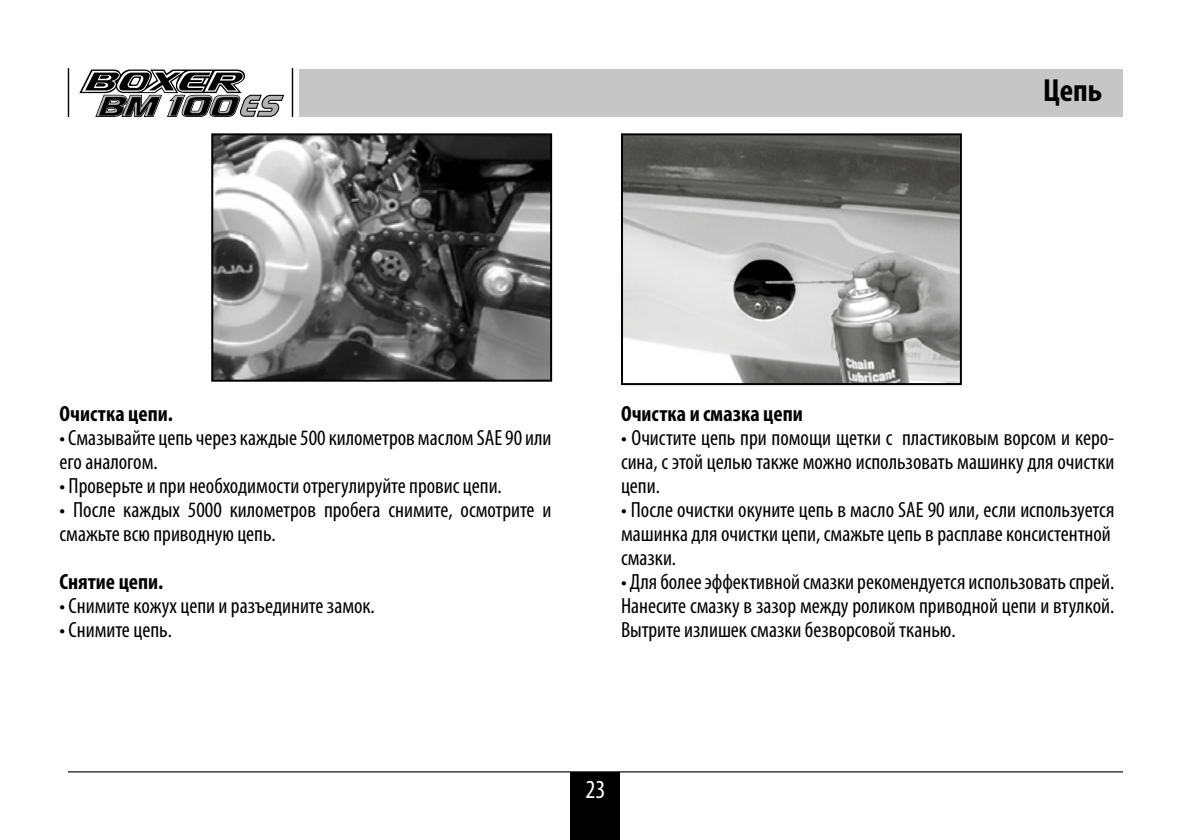
<style>
.page{position:relative;width:1191px;height:840px;background:#fff}
.page>*{position:absolute;margin:0;border:0;box-sizing:border-box;transform-origin:0 0}
.t1{font:700 condensed 32px "Myriad Pro";color:#000}
.t2{font:condensed 26px "Myriad Pro";color:#fff}
.t3{font:condensed 22px/24px "Myriad Pro";color:#000}
.t4{font:700 condensed 22px "Myriad Pro";color:#000}
</style>
<div class="page">
<hr style="left:68px;top:770px;width:1055px;height:2px;background:#000">
<div style="left:299px;top:68px;width:824px;height:48px;background:#c6c6c6"></div>
<hr style="left:68px;top:68px;width:1px;height:48px;background:#000">
<hr style="left:292px;top:68px;width:1px;height:48px;background:#000">
<div style="left:571px;top:771px;width:49px;height:68px;background:#000"></div>
<svg style="left:79px;top:69px;width:205px;height:48px"></svg>
<img style="left:214px;top:136px;width:335px;height:242px">
<div style="left:211px;top:133px;width:341px;height:248px;border:2px solid #000"></div>
<img style="left:624px;top:136px;width:335px;height:246px">
<div style="left:621px;top:133px;width:341px;height:252px;border:2px solid #000"></div>
<h1 class="t1" style="left:1043px;top:72px;width:60px">Цепь</h1>
<p class="t4" style="left:60px;top:401px;width:115px">Очистка цепи.</p>
<p class="t3" style="left:60px;top:425px;width:493px">• Смазывайте цепь через каждые 500 километров маслом SAE 90 или его аналогом.</p>
<p class="t3" style="left:60px;top:473px;width:444px">• Проверьте и при необходимости отрегулируйте провис цепи.</p>
<p class="t3" style="left:60px;top:497px;width:493px">• После каждых 5000 километров пробега снимите, осмотрите и смажьте всю приводную цепь.</p>
<p class="t4" style="left:60px;top:569px;width:105px">Снятие цепи.</p>
<p class="t3" style="left:60px;top:593px;width:317px">• Снимите кожух цепи и разъедините замок.</p>
<p class="t3" style="left:60px;top:617px;width:114px">• Снимите цепь.</p>
<p class="t4" style="left:621px;top:401px;width:183px">Очистка и смазка цепи</p>
<p class="t3" style="left:621px;top:425px;width:495px;text-align:justify">• Очистите цепь при помощи щетки с пластиковым ворсом и керо&shy;сина, с этой целью также можно использовать машинку для очистки цепи.</p>
<p class="t3" style="left:621px;top:497px;width:495px">• После очистки окуните цепь в масло SAE 90 или, если используется машинка для очистки цепи, смажьте цепь в расплаве консистентной смазки.</p>
<p class="t3" style="left:621px;top:569px;width:495px;text-align:justify">• Для более эффективной смазки рекомендуется использовать спрей.<br>Нанесите смазку в зазор между роликом приводной цепи и втулкой.<br>Вытрите излишек смазки безворсовой тканью.</p>
<p class="t2" style="left:585px;top:774px;width:22px">23</p>
</div>
